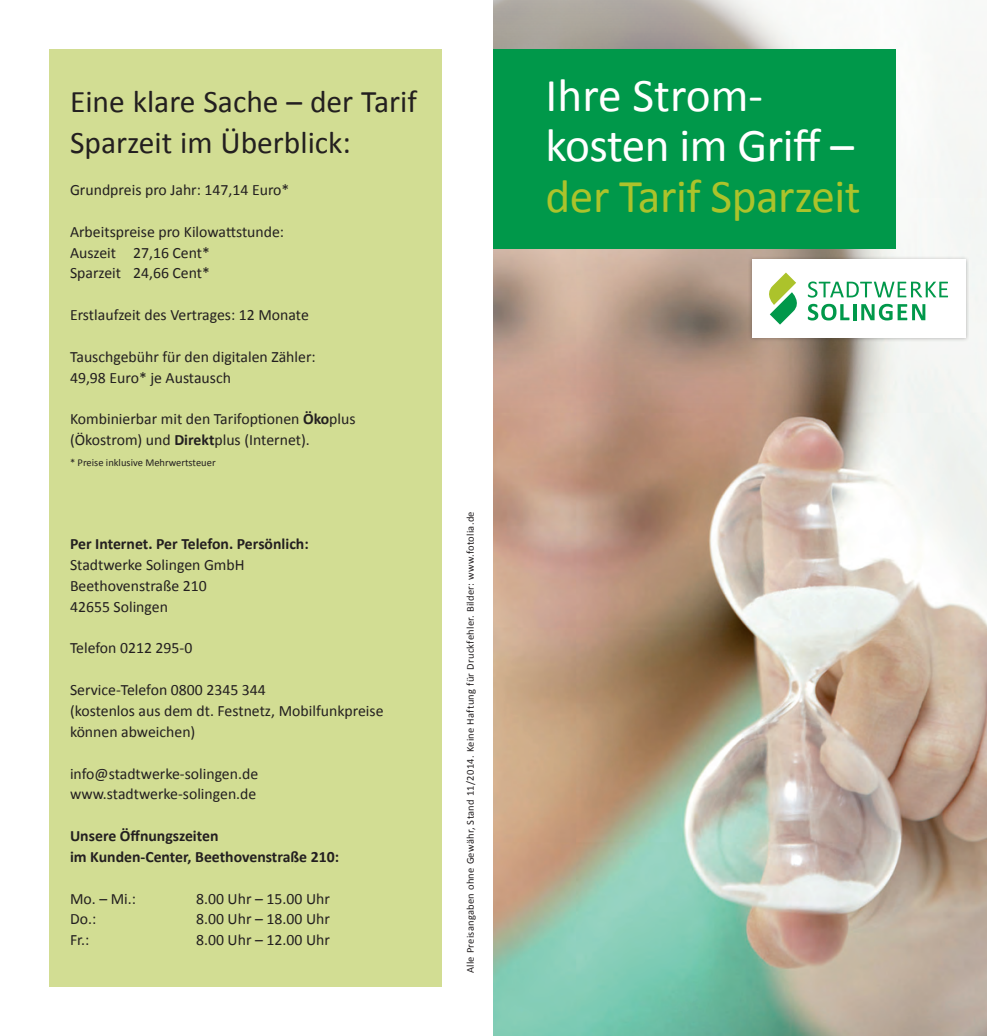
<style>
.page{position:relative;width:987px;height:1036px;background:#fff}
.page>*{position:absolute;margin:0;border:0;box-sizing:border-box;transform-origin:0 0}
.t1{font:47.25px/50.8px "Calibri";letter-spacing:-.01em;color:#fff}
.t2{font:47.25px "Calibri";letter-spacing:-.01em;color:#acc32b}
.t3{font:31.5px/41.6px "Calibri";color:#231f20}
.t4{font:15.75px/20.8px "Calibri";color:#231f20}
.t5{font:700 15.75px/20.8px "Calibri";color:#231f20}
.t6{font:10.5px "Calibri";letter-spacing:.025em;color:#231f20}
.t7{font:10.5px "Calibri";color:#231f20}
.s1{font-weight:700}
</style>
<div class="page">
<div style="left:49px;top:49px;width:392px;height:938px;background:#d2dd93"></div>
<img style="left:493px;top:0;width:493px;height:1036px">
<div style="left:493px;top:49px;width:402px;height:200px;background:#00984a"></div>
<div style="left:747px;top:255px;width:222px;height:87px;background:#231f20;opacity:.3"></div>
<div style="left:751px;top:259px;width:214px;height:79px;background:#fff"></div>
<svg style="left:769px;top:273px;width:178px;height:52px"></svg>
<h2 class="t3" style="left:70px;top:80px;width:348px">Eine klare Sache – der Tarif<br>Sparzeit im Überblick:</h2>
<p class="t4" style="left:70px;top:179px;width:221px">Grundpreis pro Jahr: 147,14 Euro*</p>
<p class="t4" style="left:70px;top:221px;width:215px">Arbeitspreise pro Kilowattstunde:<br>Auszeit 27,16 Cent*<br>Sparzeit 24,66 Cent*</p>
<p class="t4" style="left:70px;top:304px;width:240px">Erstlaufzeit des Vertrages: 12 Monate</p>
<p class="t4" style="left:70px;top:346px;width:247px">Tauschgebühr für den digitalen Zähler:<br>49,98 Euro* je Austausch</p>
<p class="t4" style="left:70px;top:409px;width:287px">Kombinierbar mit den Tarifoptionen <span class="s1">Öko</span>plus (Ökostrom) und <span class="s1">Direkt</span>plus (Internet).</p>
<p class="t7" style="left:70px;top:456px;width:147px">* Preise inklusive Mehrwertsteuer</p>
<p class="t5" style="left:70px;top:534px;width:240px">Per Internet. Per Telefon. Persönlich:</p>
<p class="t4" style="left:70px;top:554px;width:176px">Stadtwerke Solingen GmbH<br>Beethovenstraße 210<br>42655 Solingen</p>
<p class="t4" style="left:70px;top:638px;width:124px">Telefon 0212 295-0</p>
<p class="t4" style="left:70px;top:679px;width:315px">Service-Telefon 0800 2345 344<br>(kostenlos aus dem dt. Festnetz, Mobilfunkpreise können abweichen)</p>
<p class="t4" style="left:70px;top:763px;width:190px">info@stadtwerke-solingen.de www.stadtwerke-solingen.de</p>
<p class="t5" style="left:70px;top:825px;width:270px">Unsere Öffnungszeiten<br>im Kunden-Center, Beethovenstraße 210:</p>
<p class="t4" style="left:70px;top:888px;width:67px">Mo. – Mi.:</p>
<p class="t4" style="left:196px;top:888px;width:135px">8.00 Uhr – 15.00 Uhr</p>
<p class="t4" style="left:70px;top:909px;width:28px">Do.:</p>
<p class="t4" style="left:196px;top:909px;width:135px">8.00 Uhr – 18.00 Uhr</p>
<p class="t4" style="left:70px;top:930px;width:21px">Fr.:</p>
<p class="t4" style="left:196px;top:930px;width:135px">8.00 Uhr – 12.00 Uhr</p>
<p class="t6" style="left:463px;top:973px;width:464px;rotate:-90deg">Alle Preisangaben ohne Gewähr, Stand 11/2014. Keine Haftung für Druckfehler. Bilder: www.fotolia.de</p>
<h1 class="t1" style="left:545px;top:70px;width:310px">Ihre Strom&shy;kosten im Griff –</h1>
<h1 class="t2" style="left:545px;top:167px;width:316px">der Tarif Sparzeit</h1>
</div>
